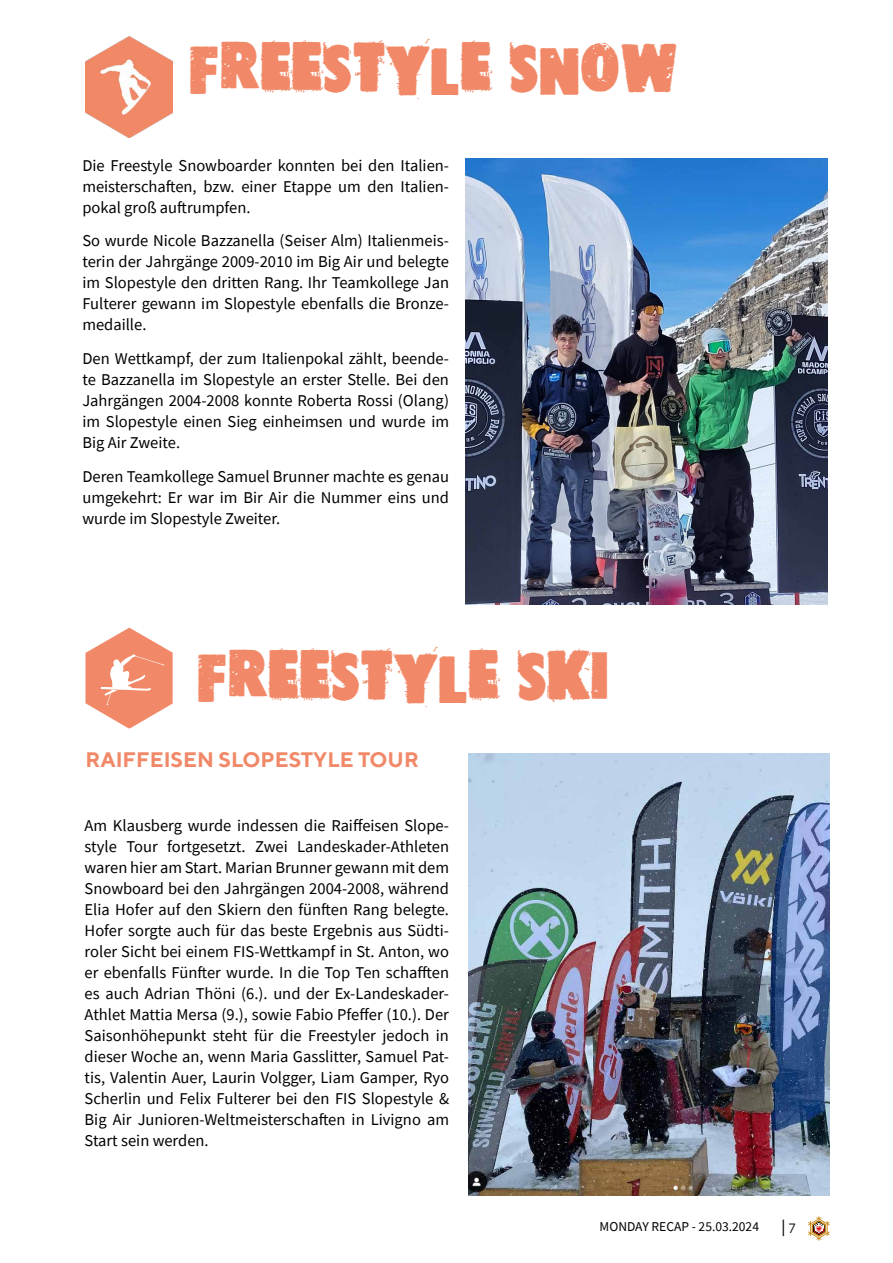
<style>
.page{position:relative;width:893px;height:1263px;background:#fff}
.page>*{position:absolute;margin:0;border:0;box-sizing:border-box;transform-origin:0 0}
.t1{font:45px "Freepress";color:#f18968}
.t2{font:700 21px "TT Norms";color:#f18968}
.t3{font:16.5px/21px "Source Sans Pro";color:#000;text-align:justify}
.t4{font:16.5px "Myriad Pro";color:#000}
.t5{font:13.5px "Source Sans Pro";color:#000}
</style>
<div class="page">
<svg style="left:808px;top:1216px;width:21px;height:25px"></svg>
<img style="left:85px;top:37px;width:87px;height:101px">
<svg style="left:85px;top:628px;width:88px;height:100px"></svg>
<img style="left:468px;top:753px;width:362px;height:442px">
<img style="left:466px;top:158px;width:361px;height:446px">
<h1 class="t1" style="left:189px;top:38px;width:490px">FREESTYLE SNOW</h1>
<p class="t3" style="left:82px;top:155px;width:368px">Die Freestyle Snowboarder konnten bei den Italien&shy;meisterschaften, bzw. einer Etappe um den Italien&shy;pokal groß auftrumpfen.</p>
<p class="t3" style="left:82px;top:230px;width:368px">So wurde Nicole Bazzanella (Seiser Alm) Italienmeis&shy;terin der Jahrgänge 2009-2010 im Big Air und belegte im Slopestyle den dritten Rang. Ihr Teamkollege Jan Fulterer gewann im Slopestyle ebenfalls die Bronze&shy;medaille.</p>
<p class="t3" style="left:82px;top:348px;width:368px">Den Wettkampf, der zum Italienpokal zählt, beende&shy;te Bazzanella im Slopestyle an erster Stelle. Bei den Jahrgängen 2004-2008 konnte Roberta Rossi (Olang) im Slopestyle einen Sieg einheimsen und wurde im Big Air Zweite.</p>
<p class="t3" style="left:82px;top:466px;width:368px">Deren Teamkollege Samuel Brunner machte es genau umgekehrt: Er war im Bir Air die Nummer eins und wurde im Slopestyle Zweiter.</p>
<h1 class="t1" style="left:197px;top:646px;width:413px">FREESTYLE SKI</h1>
<p class="t2" style="left:85px;top:746px;width:335px">RAIFFEISEN SLOPESTYLE TOUR</p>
<p class="t3" style="left:85px;top:815px;width:366px">Am Klausberg wurde indessen die Raiffeisen Slope&shy;style Tour fortgesetzt. Zwei Landeskader-Athleten waren hier am Start. Marian Brunner gewann mit dem Snowboard bei den Jahrgängen 2004-2008, während Elia Hofer auf den Skiern den fünften Rang belegte.<br>Hofer sorgte auch für das beste Ergebnis aus Südti&shy;roler Sicht bei einem FIS-Wettkampf in St. Anton, wo er ebenfalls Fünfter wurde. In die Top Ten schafften es auch Adrian Thöni (6.). und der Ex-Landeskader-Athlet Mattia Mersa (9.), sowie Fabio Pfeffer (10.). Der Saisonhöhepunkt steht für die Freestyler jedoch in dieser Woche an, wenn Maria Gasslitter, Samuel Pat&shy;tis, Valentin Auer, Laurin Volgger, Liam Gamper, Ryo Scherlin und Felix Fulterer bei den FIS Slopestyle &amp; Big Air Junioren-Weltmeisterschaften in Livigno am Start sein werden.</p>
<p class="t5" style="left:600px;top:1218px;width:161px">MONDAY RECAP - 25.03.2024</p>
<p class="t4" style="left:781px;top:1216px;width:16px">| <sub>7</sub></p>
</div>
